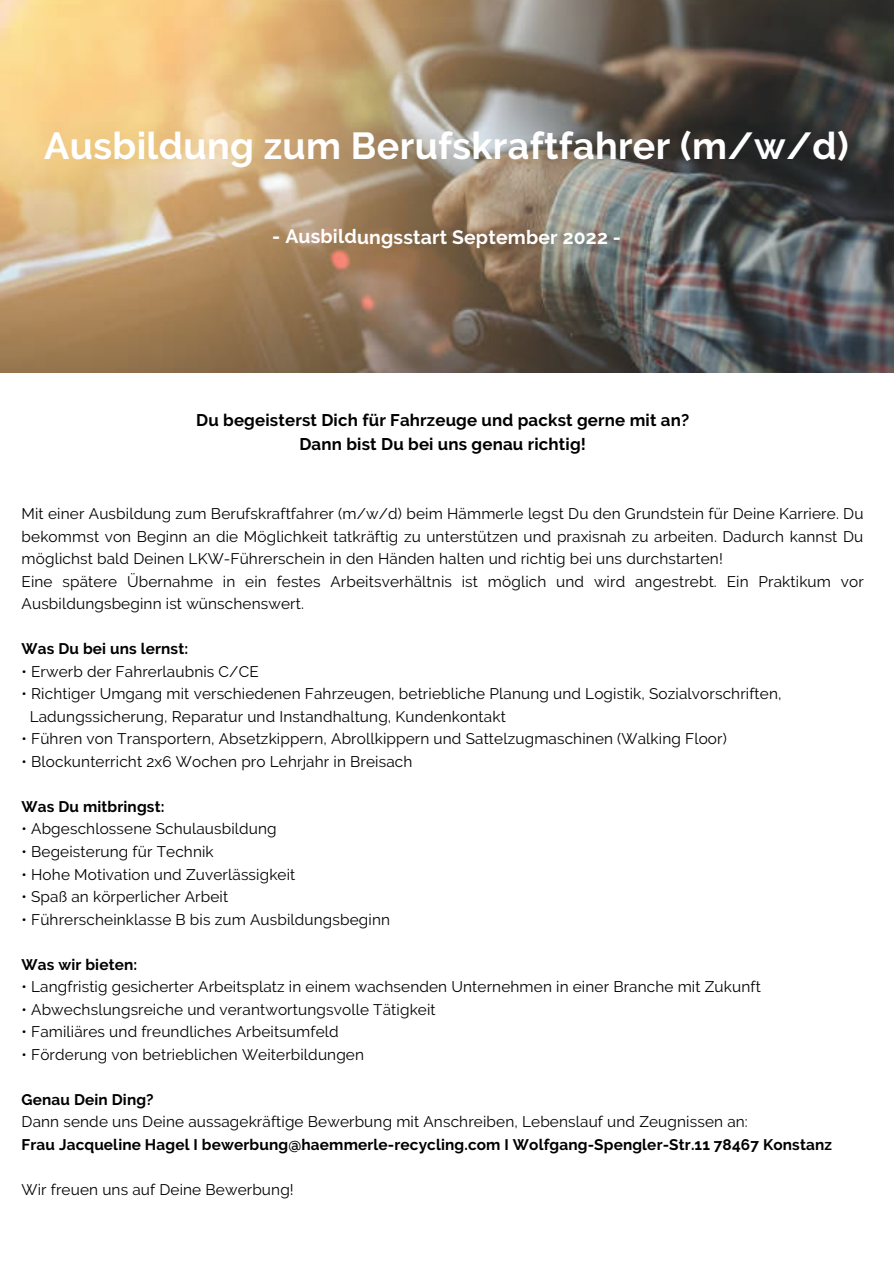
<style>
.page{position:relative;width:894px;height:1264px;background:#fff}
.page>*{position:absolute;margin:0;border:0;box-sizing:border-box;transform-origin:0 0}
.t1{font:700 37.5px "Raleway";letter-spacing:.01em;color:#fff}
.t2{font:700 19.35px "Raleway";letter-spacing:.01em;color:#fff}
.t3{font:700 16.8px "Raleway";letter-spacing:.01em;color:#000}
.t4{font:15.3px/22.5px "Raleway";letter-spacing:.01em;color:#000;text-align:justify}
.t5{font:700 15.3px "Raleway";letter-spacing:.01em;color:#000}
</style>
<div class="page">
<img style="left:0;top:0;width:893px;height:373px">
<p class="t1" style="left:44px;top:124px;width:805px">Ausbildung zum Berufskraftfahrer (m/w/d)</p>
<p class="t2" style="left:272px;top:225px;width:350px">- Ausbildungsstart September 2022 -</p>
<p class="t3" style="left:196px;top:410px;width:494px">Du begeisterst Dich für Fahrzeuge und packst gerne mit an?</p>
<p class="t3" style="left:299px;top:434px;width:288px">Dann bist Du bei uns genau richtig!</p>
<p class="t4" style="left:22px;top:502px;width:843px">Mit einer Ausbildung zum Berufskraftfahrer (m/w/d) beim Hämmerle legst Du den Grundstein für Deine Karriere. Du bekommst von Beginn an die Möglichkeit tatkräftig zu unterstützen und praxisnah zu arbeiten. Dadurch kannst Du möglichst bald Deinen LKW-Führerschein in den Händen halten und richtig bei uns durchstarten!</p>
<p class="t4" style="left:22px;top:570px;width:843px">Eine spätere Übernahme in ein festes Arbeitsverhältnis ist möglich und wird angestrebt. Ein Praktikum vor<br>Ausbildungsbeginn ist wünschenswert.</p>
<p class="t5" style="left:22px;top:639px;width:168px">Was Du bei uns lernst:</p>
<p class="t4" style="left:22px;top:660px;width:239px">• Erwerb der Fahrerlaubnis C/CE</p>
<p class="t4" style="left:22px;top:682px;width:761px">• Richtiger Umgang mit verschiedenen Fahrzeugen, betriebliche Planung und Logistik, Sozialvorschriften,</p>
<p class="t4" style="left:30px;top:705px;width:477px">Ladungssicherung, Reparatur und Instandhaltung, Kundenkontakt</p>
<p class="t4" style="left:22px;top:727px;width:706px">• Führen von Transportern, Absetzkippern, Abrollkippern und Sattelzugmaschinen (Walking Floor)</p>
<p class="t4" style="left:22px;top:750px;width:392px">• Blockunterricht 2x6 Wochen pro Lehrjahr in Breisach</p>
<p class="t5" style="left:22px;top:797px;width:144px">Was Du mitbringst:</p>
<p class="t4" style="left:22px;top:817px;width:257px">• Abgeschlossene Schulausbildung</p>
<p class="t4" style="left:22px;top:840px;width:194px">• Begeisterung für Technik</p>
<p class="t4" style="left:22px;top:862px;width:275px">• Hohe Motivation und Zuverlässigkeit</p>
<p class="t4" style="left:22px;top:885px;width:208px">• Spaß an körperlicher Arbeit</p>
<p class="t4" style="left:22px;top:907px;width:370px">• Führerscheinklasse B bis zum Ausbildungsbeginn</p>
<p class="t5" style="left:22px;top:955px;width:117px">Was wir bieten:</p>
<p class="t4" style="left:22px;top:975px;width:740px">• Langfristig gesicherter Arbeitsplatz in einem wachsenden Unternehmen in einer Branche mit Zukunft</p>
<p class="t4" style="left:22px;top:998px;width:415px">• Abwechslungsreiche und verantwortungsvolle Tätigkeit</p>
<p class="t4" style="left:22px;top:1020px;width:318px">• Familiäres und freundliches Arbeitsumfeld</p>
<p class="t4" style="left:22px;top:1043px;width:344px">• Förderung von betrieblichen Weiterbildungen</p>
<p class="t5" style="left:22px;top:1090px;width:134px">Genau Dein Ding?</p>
<p class="t4" style="left:22px;top:1110px;width:727px">Dann sende uns Deine aussagekräftige Bewerbung mit Anschreiben, Lebenslauf und Zeugnissen an:</p>
<p class="t5" style="left:22px;top:1135px;width:811px">Frau Jacqueline Hagel I bewerbung@haemmerle-recycling.com I Wolfgang-Spengler-Str.11 78467 Konstanz</p>
<p class="t4" style="left:22px;top:1178px;width:274px">Wir freuen uns auf Deine Bewerbung!</p>
</div>
